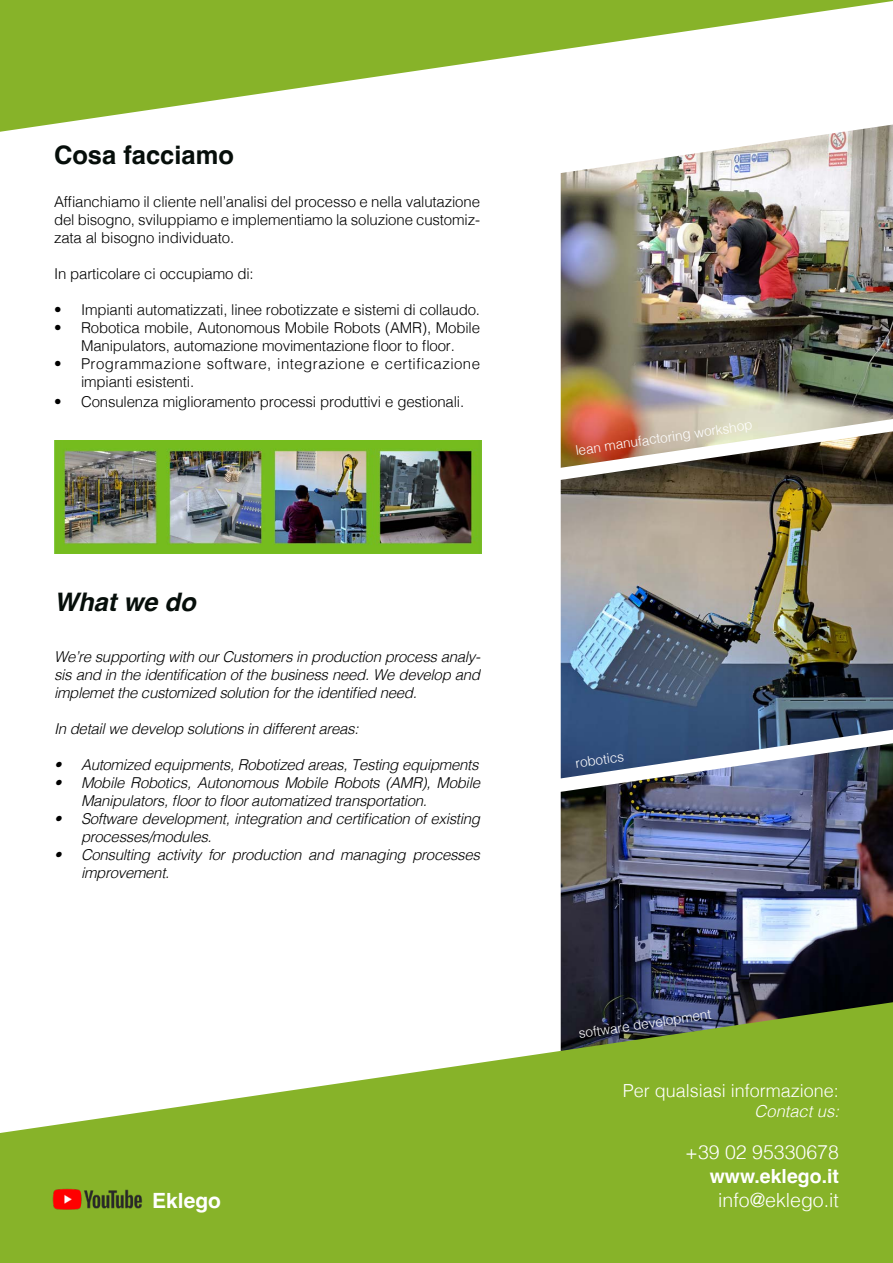
<style>
.page{position:relative;width:893px;height:1263px;background:#fff}
.page>*{position:absolute;margin:0;border:0;box-sizing:border-box;transform-origin:0 0}
.t1{font:700 25.5px "Helvetica";color:#060e0a}
.t2{font:italic 700 25.5px "Helvetica";color:#060e0a}
.t3{font:700 21px "Helvetica";color:#fff}
.t4{font:300 19.5px "Helvetica";color:#fff}
.t5{font:700 19.5px "Helvetica";color:#fff}
.t6{font:300 18px "Helvetica";color:#fff}
.t7{font:italic 300 16.5px "Helvetica";color:#fff}
.t8{font:italic 300 15px/18px "Helvetica";letter-spacing:-.02em;color:#000}
.t9{font:300 15px/18px "Helvetica";letter-spacing:-.01em;color:#000;text-align:justify}
.t10{font:300 15px/18px "Helvetica";letter-spacing:.03em;color:#000}
.t11{font:300 13.5px "Helvetica";color:#fff}
</style>
<div class="page">
<svg style="left:0;top:0;width:893px;height:132px;fill:#87b329"></svg>
<img style="left:561px;top:778px;width:332px;height:224px">
<img style="left:561px;top:468px;width:332px;height:310px">
<img style="left:561px;top:125px;width:332px;height:343px">
<svg style="left:0;top:1002px;width:893px;height:261px;fill:#87b329"></svg>
<img style="left:50px;top:1183px;width:95px;height:32px">
<img style="left:54px;top:441px;width:427px;height:112px">
<h1 class="t1" style="left:54px;top:140px;width:181px">Cosa facciamo</h1>
<p class="t9" style="left:54px;top:191px;width:428px">Affianchiamo il cliente nell’analisi del processo e nella valutazione del bisogno, sviluppiamo e implementiamo la soluzione customiz&shy;zata al bisogno individuato.</p>
<p class="t9" style="left:54px;top:263px;width:201px">In particolare ci occupiamo di:</p>
<p class="t9" style="left:54px;top:299px;width:427px">• Impianti automatizzati, linee robotizzate e sistemi di collaudo.</p>
<p class="t9" style="left:54px;top:317px;width:428px;text-align:center">• Robotica mobile, Autonomous Mobile Robots (AMR), Mobile<br>Manipulators, automazione movimentazione floor to floor.</p>
<p class="t10" style="left:81px;top:353px;width:401px;text-indent:-27px">• Programmazione software, integrazione e certificazione impianti esistenti.</p>
<p class="t9" style="left:54px;top:391px;width:412px">• Consulenza miglioramento processi produttivi e gestionali.</p>
<h1 class="t2" style="left:54px;top:587px;width:143px">What we do</h1>
<p class="t8" style="left:54px;top:647px;width:428px;text-align:justify">We’re supporting with our Customers in production process analy&shy;sis and in the identification of the business need. We develop and implemet the customized solution for the identified need.</p>
<p class="t8" style="left:54px;top:719px;width:306px">In detail we develop solutions in different areas:</p>
<p class="t8" style="left:54px;top:755px;width:426px">• Automized equipments, Robotized areas, Testing equipments</p>
<p class="t8" style="left:81px;top:773px;width:401px;text-indent:-27px">• Mobile Robotics, Autonomous Mobile Robots (AMR), Mobile<br>Manipulators, floor to floor automatized transportation.</p>
<p class="t8" style="left:81px;top:809px;width:401px;text-indent:-27px">• Software development, integration and certification of existing processes/modules.</p>
<p class="t8" style="left:81px;top:845px;width:401px;text-indent:-27px">• Consulting activity for production and managing processes improvement.</p>
<h2 class="t3" style="left:152px;top:1187px;width:70px">Eklego</h2>
<p class="t11" style="left:574px;top:440px;width:180px;rotate:-9deg">lean manufactoring workshop</p>
<p class="t11" style="left:574px;top:751px;width:50px;rotate:-8deg">robotics</p>
<p class="t11" style="left:577px;top:1023px;width:135px;rotate:-9deg">software development</p>
<p class="t6" style="left:623px;top:1075px;width:218px">Per qualsiasi informazione:</p>
<p class="t7" style="left:755px;top:1097px;width:86px">Contact us:</p>
<h3 class="t4" style="left:685px;top:1135px;width:155px">+39 02 95330678</h3>
<h3 class="t5" style="left:710px;top:1164px;width:131px">www.eklego.it</h3>
<h3 class="t4" style="left:718px;top:1183px;width:122px">info@eklego.it</h3>
</div>
